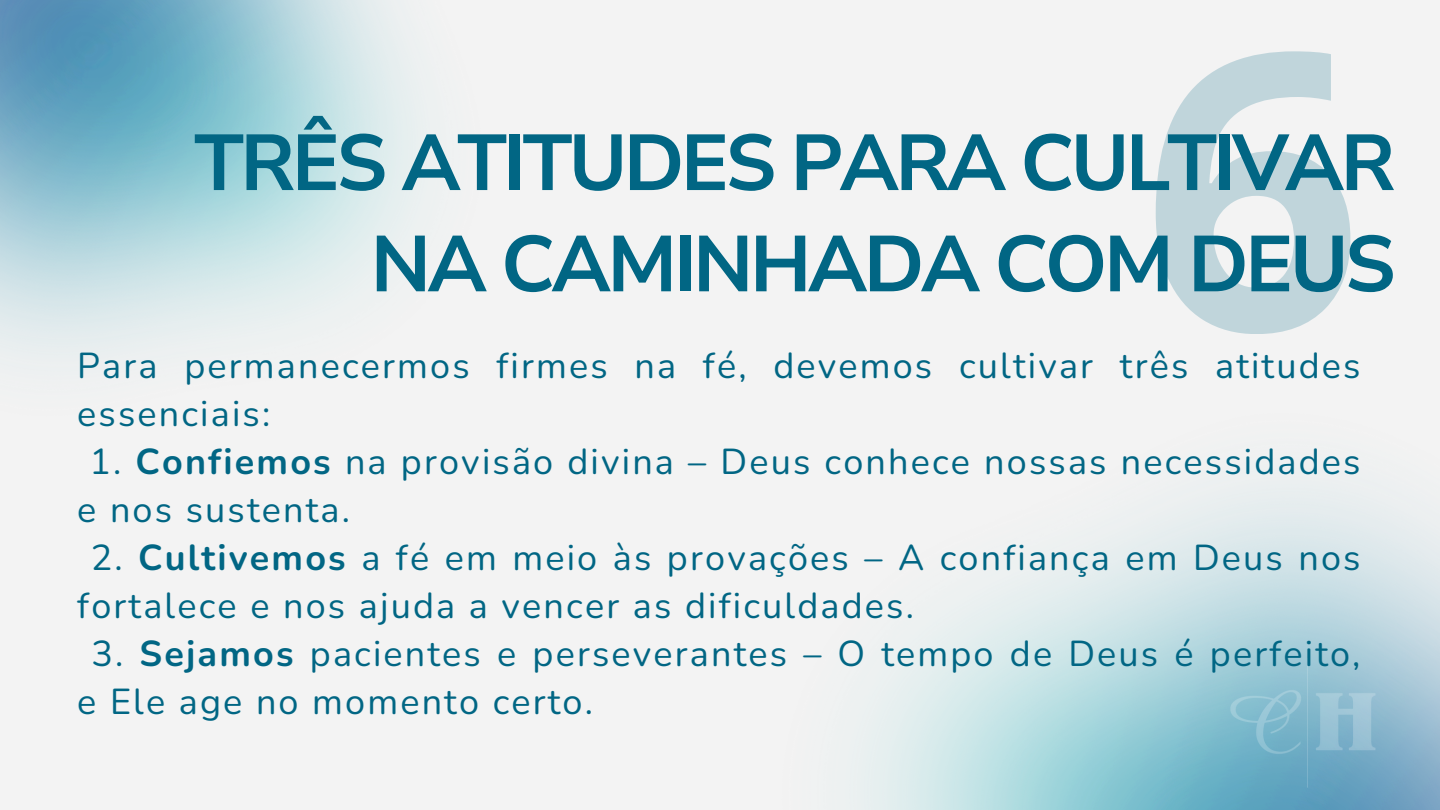
<style>
.page{position:relative;width:1440px;height:810px;background:#f3f3f3}
.page>*{position:absolute;margin:0;border:0;box-sizing:border-box;transform-origin:0 0}
.t1{font:700 386.4px "Open Sans";color:#016684}
.t2{font:700 79px/101.2px "Nunito Sans 10 pt";letter-spacing:-.055em;color:#016684;text-align:right}
.t3{font:36px/48px "Nunito";letter-spacing:.06em;color:#016684}
.s1{font-weight:700}
</style>
<div class="page">
<img style="left:1178px;top:641px;width:262px;height:169px">
<img style="left:0;top:0;width:416px;height:353px">
<h1 class="t1" style="left:1142px;top:-82px;width:222px">6</h1>
<p class="t2" style="left:194px;top:113px;width:1204px">TRÊS ATITUDES PARA CULTIVAR<br>NA CAMINHADA COM DEUS</p>
<p class="t3" style="left:77px;top:342px;width:1285px">Para permanecermos firmes na fé, devemos cultivar três atitudes essenciais:</p>
<h1 class="t3" style="left:77px;top:438px;width:1285px;text-indent:12px">1. <span class="s1">Confiemos</span> na provisão divina – Deus conhece nossas necessidades e nos sustenta.</h1>
<p class="t3" style="left:77px;top:534px;width:1285px;text-indent:13px">2. <span class="s1">Cultivemos</span> a fé em meio às provações – A confiança em Deus nos fortalece e nos ajuda a vencer as dificuldades.</p>
<p class="t3" style="left:77px;top:630px;width:1285px;text-indent:14px">3. <span class="s1">Sejamos</span> pacientes e perseverantes – O tempo de Deus é perfeito, e Ele age no momento certo.</p>
</div>
